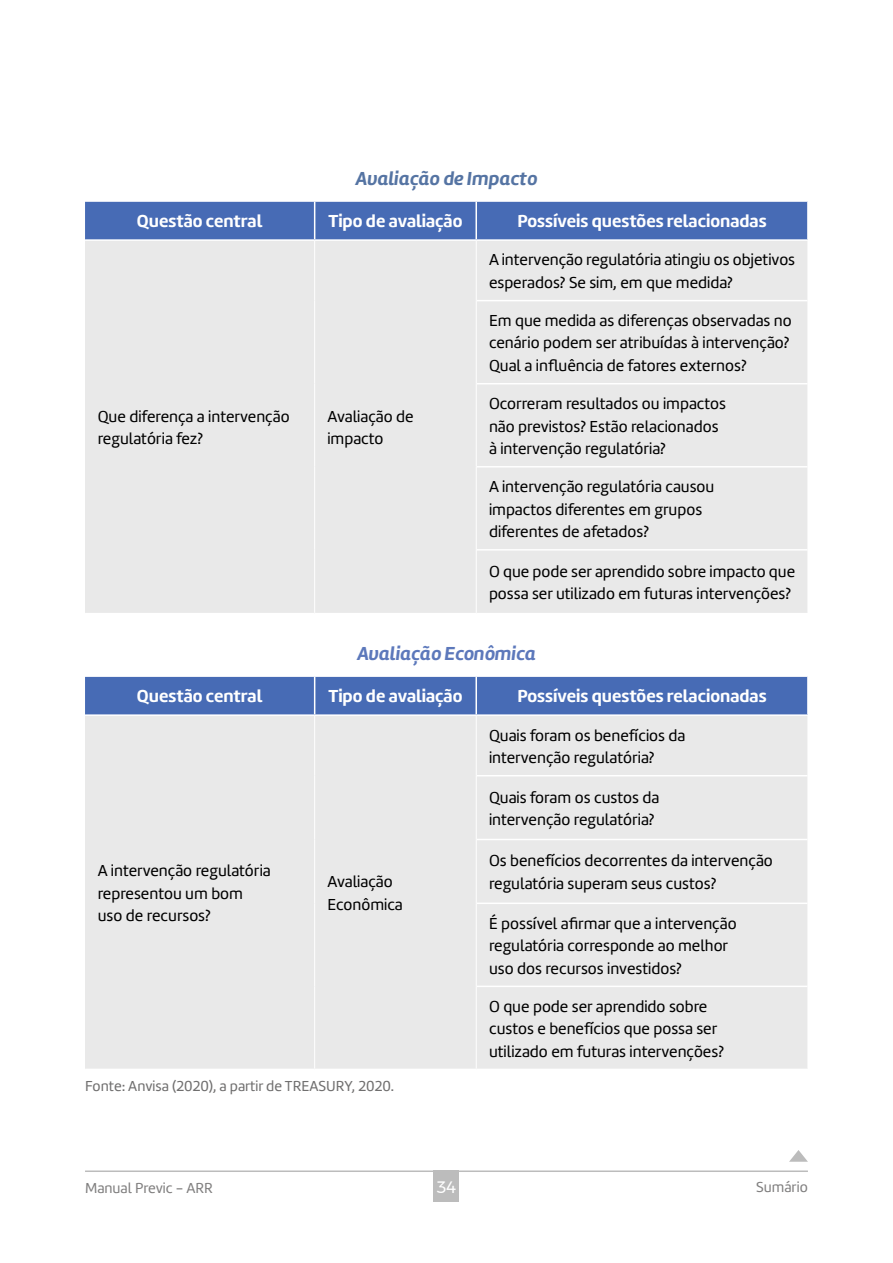
<style>
.page{position:relative;width:893px;height:1263px;background:#fff}
.page>*{position:absolute;margin:0;border:0;box-sizing:border-box;transform-origin:0 0}
.t1{font:italic 19.5px "Amelia Basic Bold";color:#5574a3}
.t2{font:italic 19.5px "Amelia Basic Bold";color:#5c78bb}
.t3{font:18px "Amelia Basic Bold";color:#fff}
.t4{font:16.5px/22.5px "Amelia Basic";color:#000}
.t5{font:16.5px "Montserrat";color:#fff}
.t6{font:15px "Amelia Basic";color:#706f6f}
.t7{font:15px "Amelia Basic";color:#818080}
</style>
<div class="page">
<hr style="left:85px;top:1170px;width:723px;height:2px;background:#bcbcbc">
<div style="left:434px;top:1170px;width:25px;height:32px;background:#bcbcbc"></div>
<svg style="left:789px;top:1150px;width:19px;height:12px"></svg>
<div style="left:85px;top:202px;width:722px;height:37px;background:#476bb5"></div>
<div style="left:85px;top:241px;width:722px;height:372px;background:#e9e9e9"></div>
<hr style="left:314px;top:202px;width:1px;height:37px;background:#fff">
<hr style="left:475px;top:202px;width:2px;height:37px;background:#fff">
<hr style="left:314px;top:241px;width:1px;height:60px;background:#fff">
<hr style="left:476px;top:241px;width:1px;height:60px;background:#fff">
<hr style="left:314px;top:301px;width:1px;height:83px;background:#fff">
<hr style="left:476px;top:301px;width:1px;height:83px;background:#fff">
<hr style="left:314px;top:384px;width:1px;height:83px;background:#fff">
<hr style="left:476px;top:384px;width:1px;height:83px;background:#fff">
<hr style="left:314px;top:467px;width:1px;height:83px;background:#fff">
<hr style="left:476px;top:467px;width:1px;height:83px;background:#fff">
<hr style="left:314px;top:550px;width:1px;height:63px;background:#fff">
<hr style="left:476px;top:550px;width:1px;height:63px;background:#fff">
<hr style="left:477px;top:300px;width:330px;height:1px;background:#fff">
<hr style="left:477px;top:383px;width:330px;height:1px;background:#fff">
<hr style="left:477px;top:466px;width:330px;height:1px;background:#fff">
<hr style="left:477px;top:549px;width:330px;height:2px;background:#fff">
<div style="left:85px;top:677px;width:722px;height:37px;background:#476bb5"></div>
<div style="left:85px;top:716px;width:722px;height:353px;background:#e9e9e9"></div>
<hr style="left:314px;top:677px;width:1px;height:37px;background:#fff">
<hr style="left:475px;top:677px;width:2px;height:37px;background:#fff">
<hr style="left:314px;top:716px;width:1px;height:60px;background:#fff">
<hr style="left:476px;top:716px;width:1px;height:60px;background:#fff">
<hr style="left:314px;top:776px;width:1px;height:63px;background:#fff">
<hr style="left:476px;top:776px;width:1px;height:63px;background:#fff">
<hr style="left:314px;top:839px;width:1px;height:64px;background:#fff">
<hr style="left:476px;top:839px;width:1px;height:64px;background:#fff">
<hr style="left:314px;top:903px;width:1px;height:83px;background:#fff">
<hr style="left:476px;top:903px;width:1px;height:83px;background:#fff">
<hr style="left:314px;top:986px;width:1px;height:83px;background:#fff">
<hr style="left:476px;top:986px;width:1px;height:83px;background:#fff">
<hr style="left:477px;top:775px;width:330px;height:1px;background:#fff">
<hr style="left:477px;top:839px;width:330px;height:1px;background:#fff">
<hr style="left:477px;top:902px;width:330px;height:2px;background:#fff">
<hr style="left:477px;top:985px;width:330px;height:2px;background:#fff">
<p class="t1" style="left:356px;top:167px;width:183px">Avaliação de Impacto</p>
<p class="t3" style="left:137px;top:211px;width:127px">Questão central</p>
<p class="t3" style="left:328px;top:211px;width:135px">Tipo de avaliação</p>
<p class="t3" style="left:517px;top:211px;width:251px">Possíveis questões relacionadas</p>
<p class="t4" style="left:98px;top:405px;width:193px">Que diferença a intervenção regulatória fez?</p>
<p class="t4" style="left:327px;top:405px;width:88px">Avaliação de impacto</p>
<p class="t4" style="left:489px;top:249px;width:308px">A intervenção regulatória atingiu os objetivos esperados? Se sim, em que medida?</p>
<p class="t4" style="left:489px;top:309px;width:304px">Em que medida as diferenças observadas no cenário podem ser atribuídas à intervenção?<br>Qual a influência de fatores externos?</p>
<p class="t4" style="left:489px;top:392px;width:239px">Ocorreram resultados ou impactos não previstos? Estão relacionados<br>à intervenção regulatória?</p>
<p class="t4" style="left:489px;top:475px;width:227px">A intervenção regulatória causou impactos diferentes em grupos diferentes de afetados?</p>
<p class="t4" style="left:489px;top:560px;width:308px">O que pode ser aprendido sobre impacto que possa ser utilizado em futuras intervenções?</p>
<p class="t2" style="left:357px;top:642px;width:180px">Avaliação Econômica</p>
<p class="t3" style="left:137px;top:686px;width:127px">Questão central</p>
<p class="t3" style="left:328px;top:686px;width:135px">Tipo de avaliação</p>
<p class="t3" style="left:517px;top:686px;width:251px">Possíveis questões relacionadas</p>
<p class="t4" style="left:98px;top:859px;width:174px">A intervenção regulatória representou um bom uso de recursos?</p>
<p class="t4" style="left:327px;top:871px;width:77px">Avaliação<br>Econômica</p>
<p class="t6" style="left:85px;top:1077px;width:311px">Fonte: Anvisa (2020), a partir de TREASURY, 2020.</p>
<p class="t4" style="left:489px;top:724px;width:198px">Quais foram os benefícios da intervenção regulatória?</p>
<p class="t4" style="left:489px;top:786px;width:172px">Quais foram os custos da intervenção regulatória?</p>
<p class="t4" style="left:489px;top:850px;width:285px">Os benefícios decorrentes da intervenção regulatória superam seus custos?</p>
<p class="t4" style="left:489px;top:912px;width:249px">É possível afirmar que a intervenção regulatória corresponde ao melhor uso dos recursos investidos?</p>
<p class="t4" style="left:489px;top:995px;width:236px">O que pode ser aprendido sobre custos e benefícios que possa ser utilizado em futuras intervenções?</p>
<p class="t7" style="left:85px;top:1179px;width:129px">Manual Previc - ARR</p>
<p class="t5" style="left:437px;top:1174px;width:21px">34</p>
<p class="t7" style="left:756px;top:1178px;width:53px">Sumário</p>
</div>
